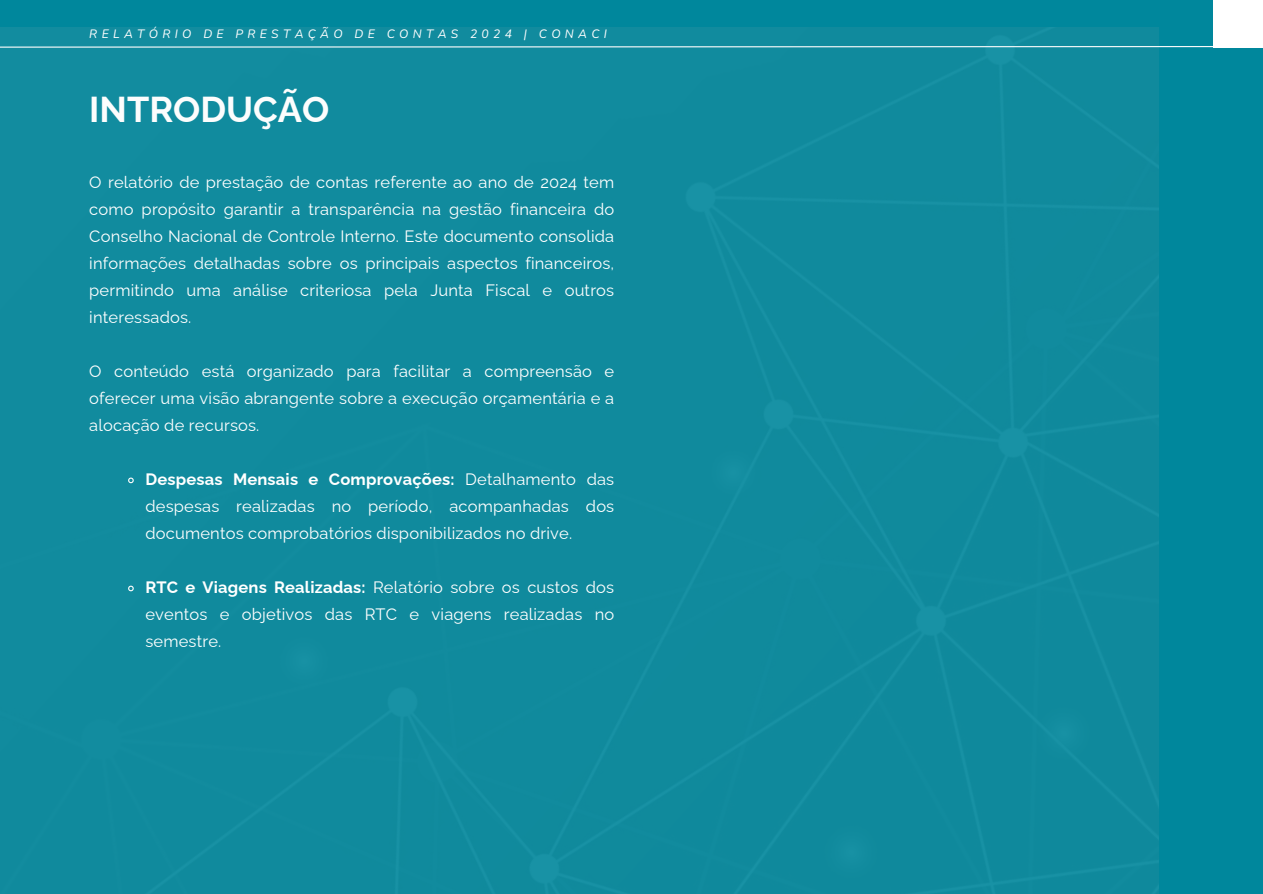
<style>
.page{position:relative;width:1263px;height:894px;background:#fff}
.page>*{position:absolute;margin:0;border:0;box-sizing:border-box;transform-origin:0 0}
.t1{font:700 36px "Raleway";color:#fdfdfd}
.t2{font:16.5px/27px "Raleway";letter-spacing:.01em;color:#fff;text-align:justify}
.t3{font:italic 12.15px "Nunito";letter-spacing:.36em;color:#fff}
.s1{font-weight:700}
</style>
<div class="page">
<div style="left:0;top:0;width:1263px;height:893px;background:#00879c"></div>
<div style="left:0;top:28px;width:1158px;height:865px;background:#108a9d"></div>
<svg style="left:127px;top:476px;width:8px;height:8px"></svg>
<svg style="left:127px;top:584px;width:8px;height:8px"></svg>
<svg style="left:0;top:45px;width:1263px;height:3px;background:#6bb6c2"></svg>
<div style="left:1213px;top:0;width:50px;height:47px;background:#fff"></div>
<h2 class="t3" style="left:89px;top:25px;width:519px">RELATÓRIO DE PRESTAÇÃO DE CONTAS 2024 | CONACI</h2>
<p class="t1" style="left:89px;top:88px;width:242px">INTRODUÇÃO</p>
<p class="t2" style="left:89px;top:168px;width:526px">O relatório de prestação de contas referente ao ano de 2024 tem como propósito garantir a transparência na gestão financeira do Conselho Nacional de Controle Interno. Este documento consolida informações detalhadas sobre os principais aspectos financeiros, permitindo uma análise criteriosa pela Junta Fiscal e outros interessados.</p>
<p class="t2" style="left:89px;top:357px;width:526px">O conteúdo está organizado para facilitar a compreensão e oferecer uma visão abrangente sobre a execução orçamentária e a alocação de recursos.</p>
<h1 class="t2" style="left:145px;top:465px;width:470px"><span class="s1">Despesas Mensais e Comprovações:</span> Detalhamento das despesas realizadas no período, acompanhadas dos documentos comprobatórios disponibilizados no drive.</h1>
<h2 class="t2" style="left:145px;top:573px;width:470px"><span class="s1">RTC e Viagens Realizadas:</span> Relatório sobre os custos dos eventos e objetivos das RTC e viagens realizadas no semestre.</h2>
</div>
